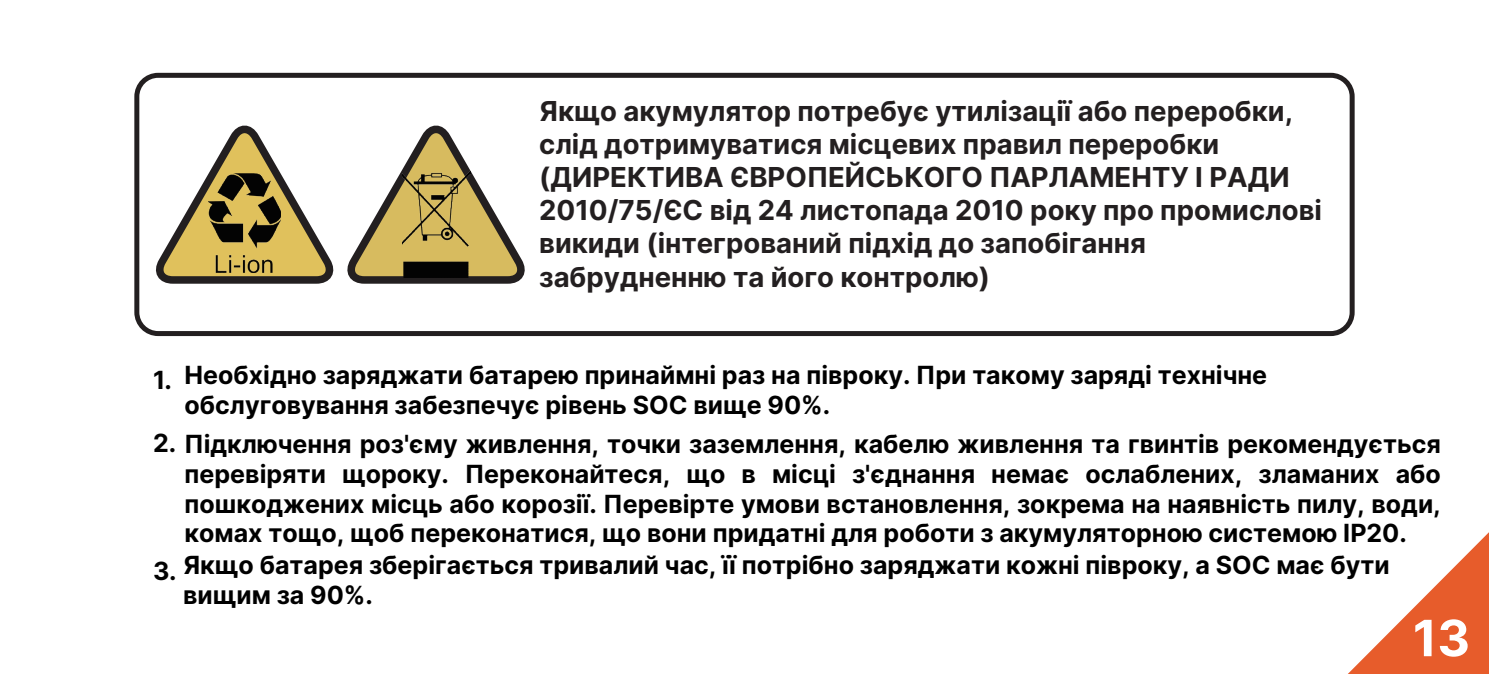
<style>
.page{position:relative;width:1489px;height:674px;background:#fff}
.page>*{position:absolute;margin:0;border:0;box-sizing:border-box;transform-origin:0 0}
.t1{font:700 50px "Inter";color:#fff}
.t2{font:700 27.5px/33px "Inter";color:#231f20}
.t3{font:700 25px/30.2px "Inter";color:#000}
.t4{font:25px "Inter";color:#030303}
.s1{font-weight:400;color:#030303}
</style>
<div class="page">
<svg style="left:1349px;top:533px;width:139px;height:140px"></svg>
<svg style="left:156px;top:127px;width:369px;height:157px"></svg>
<img style="left:403px;top:169px;width:67px;height:108px">
<div style="left:134px;top:73px;width:1220px;height:263px;border:5px solid #231f20;border-radius:21px"></div>
<p class="t2" style="left:539px;top:94px;width:784px">Якщо акумулятор потребує утилізації або переробки, слід дотримуватися місцевих правил переробки (ДИРЕКТИВА ЄВРОПЕЙСЬКОГО ПАРЛАМЕНТУ І РАДИ 2010/75/ЄС від 24 листопада 2010 року про промислові викиди (інтегрований підхід до запобігання забрудненню та його контролю)</p>
<p class="t3" style="left:184px;top:359px;width:1084px">Необхідно заряджати батарею принаймні раз на півроку. При такому заряді технічне обслуговування забезпечує рівень SOC вище 90%.</p>
<p class="t3" style="left:153px;top:427px;width:1289px"><span class="s1">2.</span> Підключення роз'єму живлення, точки заземлення, кабелю живлення та гвинтів рекомендується</p>
<p class="t4" style="left:153px;top:552px;width:25px">3.</p>
<p class="t3" style="left:183px;top:457px;width:1259px">перевіряти щороку. Переконайтеся, що в місці з'єднання немає ослаблених, зламаних або пошкоджених місць або корозії. Перевірте умови встановлення, зокрема на наявність пилу, води, комах тощо, щоб переконатися, що вони придатні для роботи з акумуляторною системою IP20.<br>Якщо батарея зберігається тривалий час, її потрібно заряджати кожні півроку, а SOC має бути вищим за 90%.</p>
<h1 class="t1" style="left:1412px;top:600px;width:59px">13</h1>
</div>
